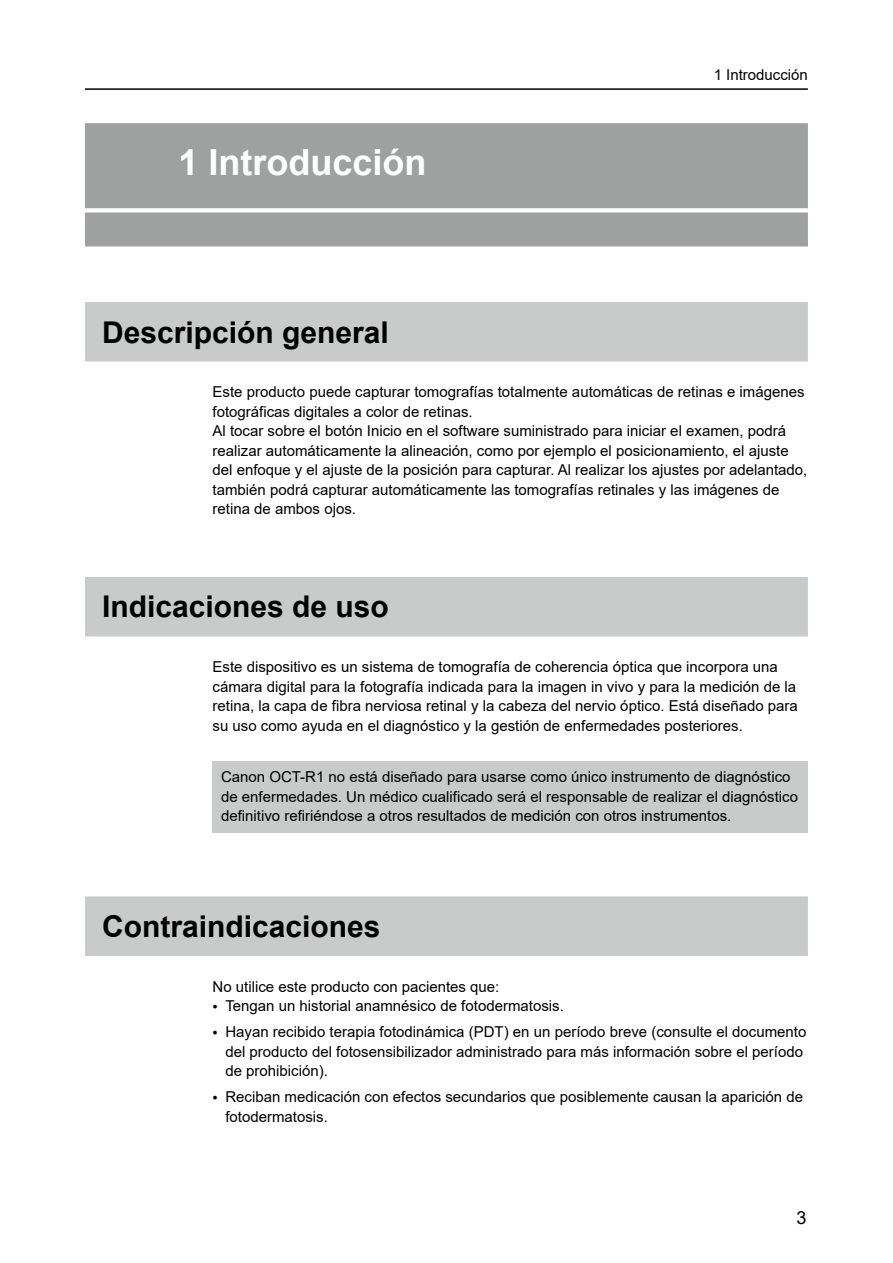
<style>
.page{position:relative;width:893px;height:1263px;background:#fff}
.page>*{position:absolute;margin:0;border:0;box-sizing:border-box;transform-origin:0 0}
.t1{font:700 36px "Arial";color:#fff}
.t2{font:700 30px "Arial";color:#000}
.t3{font:18px "Arial";color:#000}
.t4{font:15px/19.5px "Arial";color:#000}
</style>
<div class="page">
<hr style="left:85px;top:88px;width:723px;height:2px;background:#000">
<div style="left:85px;top:123px;width:723px;height:123px;background:#9fa0a0"></div>
<svg style="left:85px;top:208px;width:723px;height:4px;background:#f9f9f9"></svg>
<div style="left:85px;top:302px;width:723px;height:60px;background:#c9caca"></div>
<div style="left:85px;top:577px;width:723px;height:59px;background:#c9caca"></div>
<div style="left:85px;top:896px;width:723px;height:60px;background:#c9caca"></div>
<div style="left:213px;top:761px;width:595px;height:71px;background:#c9caca"></div>
<h1 class="t1" style="left:179px;top:137px;width:250px">1 Introducción</h1>
<p class="t4" style="left:714px;top:65px;width:96px">1 Introducción</p>
<h2 class="t2" style="left:102px;top:311px;width:288px">Descripción general</h2>
<p class="t4" style="left:213px;top:382px;width:596px">Este producto puede capturar tomografías totalmente automáticas de retinas e imágenes fotográficas digitales a color de retinas.<br>Al tocar sobre el botón Inicio en el software suministrado para iniciar el examen, podrá realizar automáticamente la alineación, como por ejemplo el posicionamiento, el ajuste del enfoque y el ajuste de la posición para capturar. Al realizar los ajustes por adelantado, también podrá capturar automáticamente las tomografías retinales y las imágenes de retina de ambos ojos.</p>
<h2 class="t2" style="left:102px;top:586px;width:288px">Indicaciones de uso</h2>
<p class="t4" style="left:213px;top:657px;width:587px">Este dispositivo es un sistema de tomografía de coherencia óptica que incorpora una cámara digital para la fotografía indicada para la imagen in vivo y para la medición de la retina, la capa de fibra nerviosa retinal y la cabeza del nervio óptico. Está diseñado para su uso como ayuda en el diagnóstico y la gestión de enfermedades posteriores.</p>
<p class="t4" style="left:221px;top:767px;width:578px">Canon OCT-R1 no está diseñado para usarse como único instrumento de diagnóstico de enfermedades. Un médico cualificado será el responsable de realizar el diagnóstico definitivo refiriéndose a otros resultados de medición con otros instrumentos.</p>
<h2 class="t2" style="left:102px;top:905px;width:280px">Contraindicaciones</h2>
<p class="t4" style="left:213px;top:977px;width:288px">No utilice este producto con pacientes que:</p>
<p class="t4" style="left:213px;top:996px;width:353px">• Tengan un historial anamnésico de fotodermatosis.</p>
<p class="t4" style="left:225px;top:1022px;width:583px;text-indent:-13px">• Hayan recibido terapia fotodinámica (PDT) en un período breve (consulte el documento del producto del fotosensibilizador administrado para más información sobre el período de prohibición).</p>
<p class="t4" style="left:225px;top:1087px;width:579px;text-indent:-13px">• Reciban medicación con efectos secundarios que posiblemente causan la aparición de fotodermatosis.</p>
<p class="t3" style="left:797px;top:1205px;width:12px">3</p>
</div>
